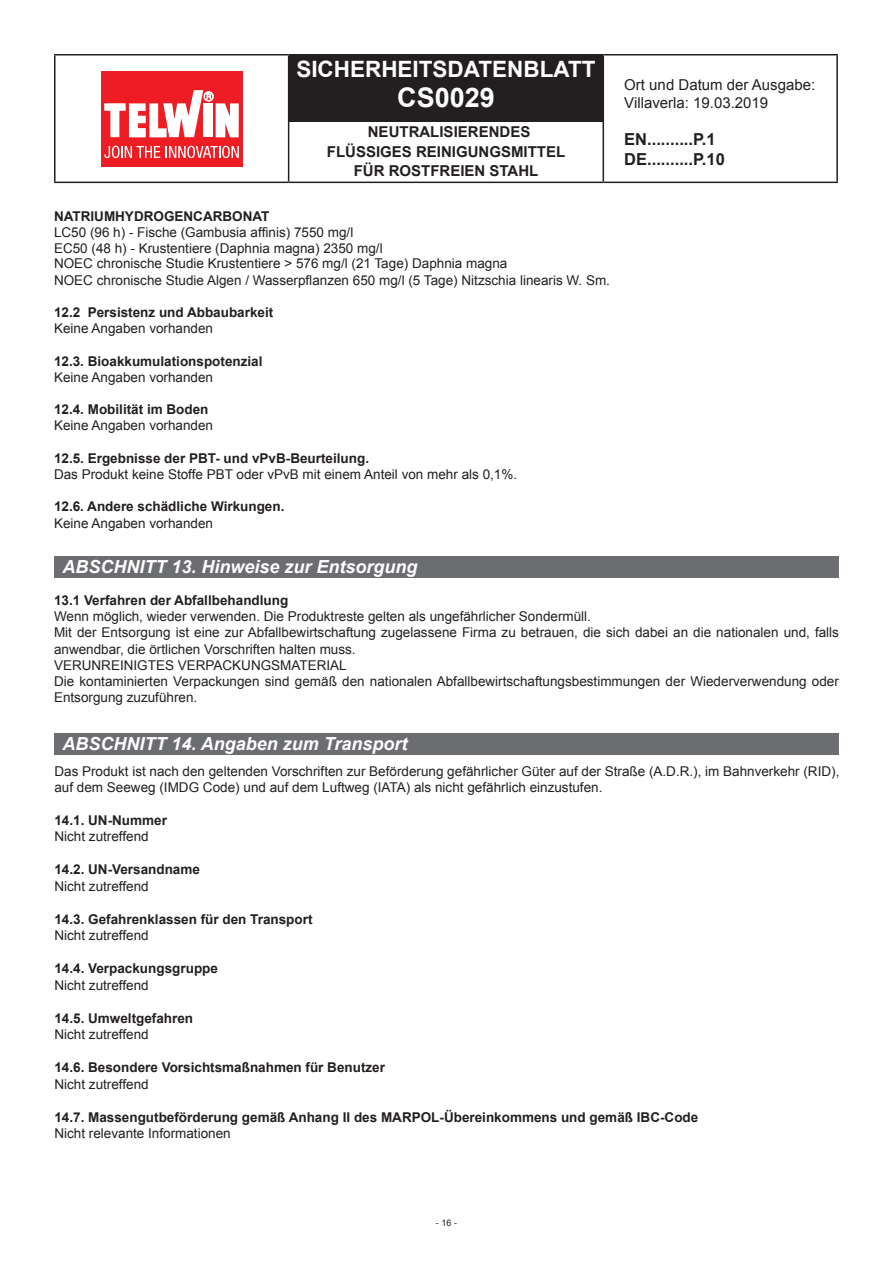
<style>
.page{position:relative;width:893px;height:1263px;background:#fff}
.page>*{position:absolute;margin:0;border:0;box-sizing:border-box;transform-origin:0 0}
.t1{font:700 27px "Arial";color:#fff}
.t2{font:700 22.5px "Arial";color:#fff}
.t3{font:italic 700 18px "Arial";color:#fff}
.t4{font:700 16.5px/19.8px "Arial";color:#231f20}
.t5{font:700 15px/19.5px "Arial";color:#231f20;text-align:center}
.t6{font:15px/18px "Arial";color:#231f20}
.t7{font:13.5px/16.2px "Arial";color:#231f20}
.t8{font:700 13.5px "Arial";color:#231f20}
.t9{font:9px "Arial";color:#231f20}
</style>
<div class="page">
<div style="left:289px;top:54px;width:314px;height:67px;background:#231f20"></div>
<hr style="left:54px;top:54px;width:235px;height:2px;background:#231f20">
<hr style="left:54px;top:56px;width:2px;height:126px;background:#231f20">
<hr style="left:288px;top:56px;width:1px;height:126px;background:#231f20">
<hr style="left:603px;top:54px;width:235px;height:2px;background:#231f20">
<hr style="left:603px;top:56px;width:1px;height:126px;background:#231f20">
<hr style="left:836px;top:56px;width:2px;height:126px;background:#231f20">
<hr style="left:54px;top:182px;width:235px;height:1px;background:#231f20">
<hr style="left:289px;top:182px;width:314px;height:1px;background:#231f20">
<hr style="left:603px;top:182px;width:235px;height:1px;background:#231f20">
<div style="left:101px;top:71px;width:142px;height:95px;background:#ee1d23"></div>
<svg style="left:104px;top:90px;width:135px;height:47px"></svg>
<svg style="left:104px;top:146px;width:56px;height:12px"></svg>
<svg style="left:166px;top:146px;width:73px;height:12px"></svg>
<div style="left:54px;top:556px;width:785px;height:21px;background:#6c6d70"></div>
<div style="left:54px;top:733px;width:785px;height:21px;background:#6c6d70"></div>
<h2 class="t2" style="left:296px;top:54px;width:301px">SICHERHEITSDATENBLATT</h2>
<h1 class="t1" style="left:397px;top:80px;width:99px">CS0029</h1>
<p class="t5" style="left:327px;top:123px;width:240px">NEUTRALISIERENDES<br>FLÜSSIGES REINIGUNGSMITTEL<br>FÜR ROSTFREIEN STAHL</p>
<p class="t8" style="left:54px;top:207px;width:217px">NATRIUMHYDROGENCARBONAT</p>
<p class="t7" style="left:54px;top:224px;width:301px">LC50 (96 h) - Fische (Gambusia affinis) 7550 mg/l</p>
<p class="t7" style="left:54px;top:240px;width:330px">EC50 (48 h) - Krustentiere (Daphnia magna) 2350 mg/l</p>
<p class="t7" style="left:54px;top:256px;width:455px">NOEC chronische Studie Krustentiere &gt; 576 mg/l (21 Tage) Daphnia magna</p>
<p class="t7" style="left:54px;top:272px;width:558px">NOEC chronische Studie Algen / Wasserpflanzen 650 mg/l (5 Tage) Nitzschia linearis W. Sm.</p>
<p class="t8" style="left:54px;top:303px;width:221px">12.2 Persistenz und Abbaubarkeit</p>
<p class="t7" style="left:54px;top:321px;width:161px">Keine Angaben vorhanden</p>
<p class="t8" style="left:54px;top:352px;width:210px">12.3. Bioakkumulationspotenzial</p>
<p class="t7" style="left:54px;top:369px;width:161px">Keine Angaben vorhanden</p>
<p class="t8" style="left:54px;top:400px;width:156px">12.4. Mobilität im Boden</p>
<p class="t7" style="left:54px;top:418px;width:161px">Keine Angaben vorhanden</p>
<p class="t8" style="left:54px;top:449px;width:317px">12.5. Ergebnisse der PBT- und vPvB-Beurteilung.</p>
<p class="t7" style="left:54px;top:466px;width:465px">Das Produkt keine Stoffe PBT oder vPvB mit einem Anteil von mehr als 0,1%.</p>
<p class="t8" style="left:54px;top:498px;width:232px">12.6. Andere schädliche Wirkungen.</p>
<p class="t7" style="left:54px;top:515px;width:161px">Keine Angaben vorhanden</p>
<p class="t6" style="left:624px;top:76px;width:192px">Ort und Datum der Ausgabe:<br>Villaverla: 19.03.2019</p>
<p class="t4" style="left:624px;top:130px;width:102px">EN..........P.1<br>DE..........P.10</p>
<p class="t3" style="left:63px;top:555px;width:357px">ABSCHNITT 13. Hinweise zur Entsorgung</p>
<p class="t8" style="left:54px;top:591px;width:236px">13.1 Verfahren der Abfallbehandlung</p>
<p class="t7" style="left:54px;top:608px;width:538px">Wenn möglich, wieder verwenden. Die Produktreste gelten als ungefährlicher Sondermüll.</p>
<p class="t7" style="left:54px;top:625px;width:786px">Mit der Entsorgung ist eine zur Abfallbewirtschaftung zugelassene Firma zu betrauen, die sich dabei an die nationalen und, falls anwendbar, die örtlichen Vorschriften halten muss.</p>
<p class="t7" style="left:54px;top:657px;width:294px">VERUNREINIGTES VERPACKUNGSMATERIAL</p>
<p class="t7" style="left:54px;top:673px;width:786px">Die kontaminierten Verpackungen sind gemäß den nationalen Abfallbewirtschaftungsbestimmungen der Wiederverwendung oder<br>Entsorgung zuzuführen.</p>
<p class="t3" style="left:63px;top:732px;width:347px">ABSCHNITT 14. Angaben zum Transport</p>
<p class="t7" style="left:54px;top:763px;width:786px">Das Produkt ist nach den geltenden Vorschriften zur Beförderung gefährlicher Güter auf der Straße (A.D.R.), im Bahnverkehr (RID), auf dem Seeweg (IMDG Code) und auf dem Luftweg (IATA) als nicht gefährlich einzustufen.</p>
<p class="t8" style="left:54px;top:811px;width:114px">14.1. UN-Nummer</p>
<p class="t7" style="left:54px;top:828px;width:96px">Nicht zutreffend</p>
<p class="t8" style="left:54px;top:860px;width:147px">14.2. UN-Versandname</p>
<p class="t7" style="left:54px;top:878px;width:96px">Nicht zutreffend</p>
<p class="t8" style="left:54px;top:910px;width:260px">14.3. Gefahrenklassen für den Transport</p>
<p class="t7" style="left:54px;top:927px;width:96px">Nicht zutreffend</p>
<p class="t8" style="left:54px;top:959px;width:165px">14.4. Verpackungsgruppe</p>
<p class="t7" style="left:54px;top:977px;width:96px">Nicht zutreffend</p>
<p class="t8" style="left:54px;top:1009px;width:140px">14.5. Umweltgefahren</p>
<p class="t7" style="left:54px;top:1026px;width:96px">Nicht zutreffend</p>
<p class="t8" style="left:54px;top:1058px;width:332px">14.6. Besondere Vorsichtsmaßnahmen für Benutzer</p>
<p class="t7" style="left:54px;top:1076px;width:96px">Nicht zutreffend</p>
<p class="t8" style="left:54px;top:1108px;width:645px">14.7. Massengutbeförderung gemäß Anhang II des MARPOL-Übereinkommens und gemäß IBC-Code</p>
<p class="t7" style="left:54px;top:1125px;width:178px">Nicht relevante Informationen</p>
<p class="t9" style="left:436px;top:1217px;width:23px">-16-</p>
</div>
